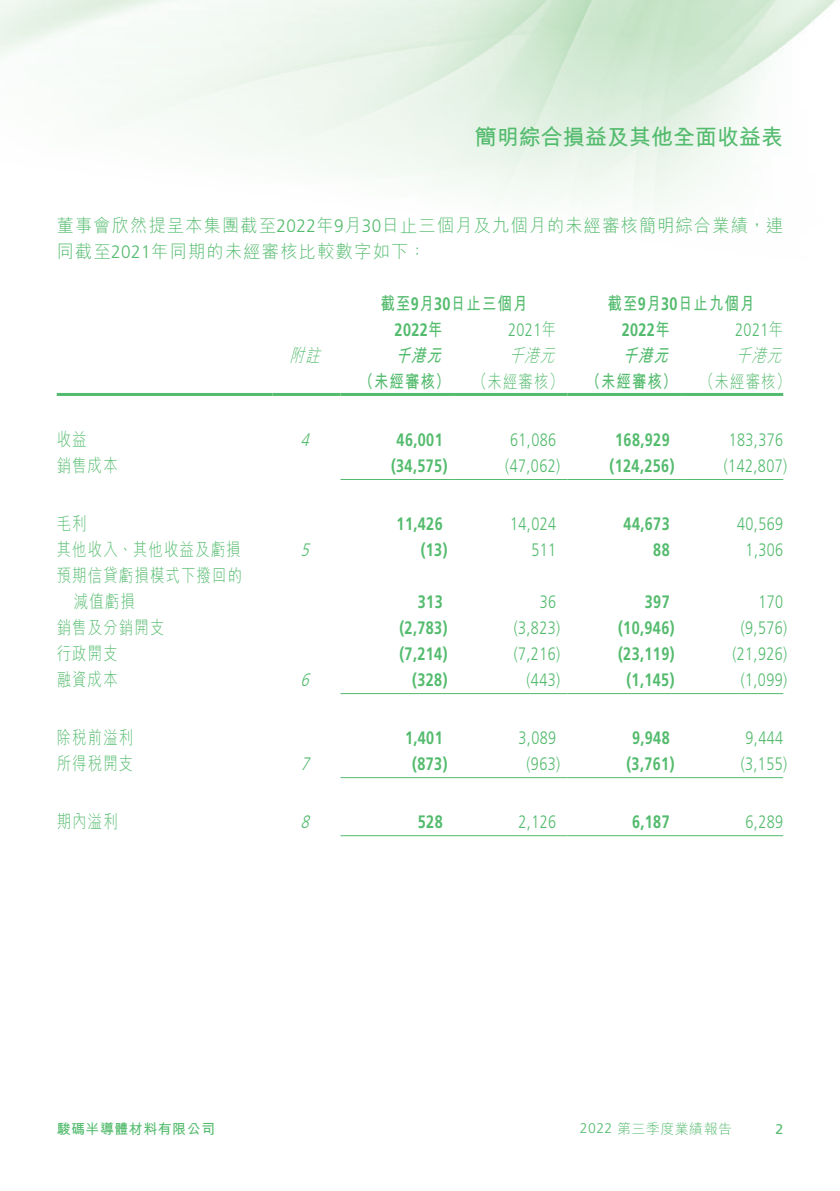
<style>
.page{position:relative;width:840px;height:1191px;background:#fff}
.page>*{position:absolute;margin:0;border:0;box-sizing:border-box;transform-origin:0 0}
.t1{font:700 22px "M Hei HK";color:#53bb6d}
.t2{font:300 18px "Frutiger LT Std";letter-spacing:.03em;color:#53bb6d;scale:.8 1}
.t3{font:700 18px "Frutiger LT Std";letter-spacing:.03em;color:#53bb6d;scale:.8 1}
.t4{font:300 18px/26px "M Hei HK";letter-spacing:.08em;color:#53bb6d;scale:.8 1}
.t5{font:300 18px/26px "M Hei HK";letter-spacing:.08em;color:#53bb6d;scale:.95 1}
.t6{font:700 18px "M Hei HK";letter-spacing:.08em;color:#53bb6d;scale:.8 1}
.t7{font:italic 300 18px "M Hei HK";color:#53bb6d;scale:.8 1}
.t8{font:italic 700 18px "M Hei HK";color:#53bb6d;scale:.8 1}
.t9{font:italic 300 18px "Frutiger LT Std";color:#53bb6d;scale:.8 1}
.t10{font:300 14px "M Hei HK";letter-spacing:.03em;color:#53bb6d}
.t11{font:700 14px "M Hei HK";letter-spacing:.03em;color:#53bb6d}
.t12{font:14px "Frutiger LT Std";color:#53bb6d}
.s1{font-family:"Frutiger LT Std"}
.s2{font-family:"M Hei HK"}
</style>
<div class="page">
<img style="left:0;top:0;width:836px;height:396px">
<hr style="left:57px;top:393px;width:215px;height:3px;background:#53bb6d">
<hr style="left:272px;top:393px;width:68px;height:3px;background:#53bb6d">
<hr style="left:340px;top:393px;width:114px;height:3px;background:#53bb6d">
<hr style="left:454px;top:393px;width:113px;height:3px;background:#53bb6d">
<hr style="left:567px;top:393px;width:113px;height:3px;background:#53bb6d">
<hr style="left:680px;top:393px;width:102px;height:3px;background:#53bb6d">
<hr style="left:340px;top:479px;width:114px;height:1px;background:#53bb6d">
<hr style="left:454px;top:479px;width:113px;height:1px;background:#53bb6d">
<hr style="left:567px;top:479px;width:113px;height:1px;background:#53bb6d">
<hr style="left:680px;top:479px;width:102px;height:1px;background:#53bb6d">
<hr style="left:340px;top:693px;width:114px;height:1px;background:#53bb6d">
<hr style="left:454px;top:693px;width:113px;height:1px;background:#53bb6d">
<hr style="left:567px;top:693px;width:113px;height:1px;background:#53bb6d">
<hr style="left:680px;top:693px;width:102px;height:1px;background:#53bb6d">
<hr style="left:340px;top:777px;width:114px;height:1px;background:#53bb6d">
<hr style="left:454px;top:777px;width:113px;height:1px;background:#53bb6d">
<hr style="left:567px;top:777px;width:113px;height:1px;background:#53bb6d">
<hr style="left:680px;top:777px;width:102px;height:1px;background:#53bb6d">
<hr style="left:340px;top:835px;width:114px;height:1px;background:#53bb6d">
<hr style="left:454px;top:835px;width:113px;height:1px;background:#53bb6d">
<hr style="left:567px;top:835px;width:113px;height:1px;background:#53bb6d">
<hr style="left:680px;top:835px;width:102px;height:1px;background:#53bb6d">
<p class="t1" style="left:474px;top:121px;width:309px">簡明綜合損益及其他全面收益表</p>
<p class="t5" style="left:57px;top:211px;width:765px">董事會欣然提呈本集團截至<span class="s1">2022</span>年<span class="s1">9</span>月<span class="s1">30</span>日止三個月及九個月的未經審核簡明綜合業績，連同截至<span class="s1">2021</span>年同期的未經審核比較數字如下：</p>
<p class="t6" style="left:380px;top:290px;width:185px">截至<span class="s1">9</span>月<span class="s1">30</span>日止三個月</p>
<p class="t6" style="left:607px;top:290px;width:185px">截至<span class="s1">9</span>月<span class="s1">30</span>日止九個月</p>
<p class="t3" style="left:394px;top:319px;width:62px">2022<span class="s2">年</span></p>
<p class="t2" style="left:508px;top:319px;width:62px">2021<span class="s2">年</span></p>
<p class="t3" style="left:621px;top:319px;width:62px">2022<span class="s2">年</span></p>
<p class="t2" style="left:734px;top:319px;width:62px">2021<span class="s2">年</span></p>
<p class="t7" style="left:289px;top:342px;width:47px">附註</p>
<p class="t8" style="left:395px;top:342px;width:66px">千港元</p>
<p class="t7" style="left:508px;top:342px;width:66px">千港元</p>
<p class="t8" style="left:622px;top:342px;width:66px">千港元</p>
<p class="t7" style="left:735px;top:342px;width:66px">千港元</p>
<p class="t6" style="left:359px;top:368px;width:115px">（未經審核）</p>
<p class="t4" style="left:472px;top:367px;width:115px">（未經審核）</p>
<p class="t6" style="left:586px;top:368px;width:115px">（未經審核）</p>
<p class="t4" style="left:699px;top:367px;width:115px">（未經審核）</p>
<p class="t4" style="left:57px;top:425px;width:39px">收益</p>
<p class="t9" style="left:300px;top:429px;width:19px">4</p>
<p class="t3" style="left:396px;top:429px;width:59px">46,001</p>
<p class="t2" style="left:510px;top:429px;width:59px">61,086</p>
<p class="t3" style="left:615px;top:429px;width:70px">168,929</p>
<p class="t2" style="left:728px;top:429px;width:70px">183,376</p>
<p class="t4" style="left:57px;top:451px;width:78px">銷售成本</p>
<p class="t3" style="left:391px;top:455px;width:72px">(34,575)</p>
<p class="t2" style="left:505px;top:455px;width:70px">(47,062)</p>
<p class="t3" style="left:609px;top:455px;width:83px">(124,256)</p>
<p class="t2" style="left:723px;top:455px;width:81px">(142,807)</p>
<p class="t4" style="left:57px;top:509px;width:39px">毛利</p>
<p class="t3" style="left:396px;top:513px;width:59px">11,426</p>
<p class="t2" style="left:510px;top:513px;width:59px">14,024</p>
<p class="t3" style="left:623px;top:513px;width:59px">44,673</p>
<p class="t2" style="left:736px;top:513px;width:59px">40,569</p>
<p class="t4" style="left:57px;top:535px;width:231px">其他收入、其他收益及虧損</p>
<p class="t9" style="left:300px;top:539px;width:19px">5</p>
<p class="t3" style="left:420px;top:539px;width:35px">(13)</p>
<p class="t2" style="left:531px;top:539px;width:33px">511</p>
<p class="t3" style="left:653px;top:539px;width:22px">88</p>
<p class="t2" style="left:745px;top:539px;width:49px">1,306</p>
<p class="t4" style="left:74px;top:561px;width:212px;text-indent:-17px">預期信貸虧損模式下撥回的減值虧損</p>
<p class="t3" style="left:417px;top:591px;width:33px">313</p>
<p class="t2" style="left:539px;top:591px;width:22px">36</p>
<p class="t3" style="left:644px;top:591px;width:33px">397</p>
<p class="t2" style="left:758px;top:591px;width:33px">170</p>
<p class="t4" style="left:57px;top:613px;width:136px">銷售及分銷開支</p>
<p class="t3" style="left:399px;top:617px;width:62px">(2,783)</p>
<p class="t2" style="left:513px;top:617px;width:60px">(3,823)</p>
<p class="t3" style="left:617px;top:617px;width:72px">(10,946)</p>
<p class="t2" style="left:740px;top:617px;width:60px">(9,576)</p>
<p class="t4" style="left:57px;top:639px;width:78px">行政開支</p>
<p class="t3" style="left:399px;top:643px;width:62px">(7,214)</p>
<p class="t2" style="left:513px;top:643px;width:60px">(7,216)</p>
<p class="t3" style="left:617px;top:643px;width:72px">(23,119)</p>
<p class="t2" style="left:732px;top:643px;width:70px">(21,926)</p>
<p class="t4" style="left:57px;top:665px;width:78px">融資成本</p>
<p class="t9" style="left:300px;top:669px;width:19px">6</p>
<p class="t3" style="left:412px;top:669px;width:46px">(328)</p>
<p class="t2" style="left:526px;top:669px;width:44px">(443)</p>
<p class="t3" style="left:626px;top:669px;width:62px">(1,145)</p>
<p class="t2" style="left:740px;top:669px;width:60px">(1,099)</p>
<p class="t4" style="left:57px;top:723px;width:97px">除稅前溢利</p>
<p class="t3" style="left:405px;top:727px;width:49px">1,401</p>
<p class="t2" style="left:518px;top:727px;width:49px">3,089</p>
<p class="t3" style="left:631px;top:727px;width:49px">9,948</p>
<p class="t2" style="left:745px;top:727px;width:49px">9,444</p>
<p class="t4" style="left:57px;top:749px;width:97px">所得稅開支</p>
<p class="t9" style="left:300px;top:753px;width:19px">7</p>
<p class="t3" style="left:412px;top:753px;width:46px">(873)</p>
<p class="t2" style="left:526px;top:753px;width:44px">(963)</p>
<p class="t3" style="left:626px;top:753px;width:62px">(3,761)</p>
<p class="t2" style="left:740px;top:753px;width:60px">(3,155)</p>
<p class="t4" style="left:57px;top:807px;width:78px">期內溢利</p>
<p class="t9" style="left:300px;top:811px;width:19px">8</p>
<p class="t3" style="left:417px;top:811px;width:33px">528</p>
<p class="t2" style="left:518px;top:811px;width:49px">2,126</p>
<p class="t3" style="left:631px;top:811px;width:49px">6,187</p>
<p class="t2" style="left:745px;top:811px;width:49px">6,289</p>
<p class="t11" style="left:57px;top:1118px;width:160px">駿碼半導體材料有限公司</p>
<p class="t10" style="left:579px;top:1119px;width:154px"><span class="s1">2022</span> 第三季度業績報告</p>
<p class="t12" style="left:775px;top:1120px;width:9px">2</p>
</div>
